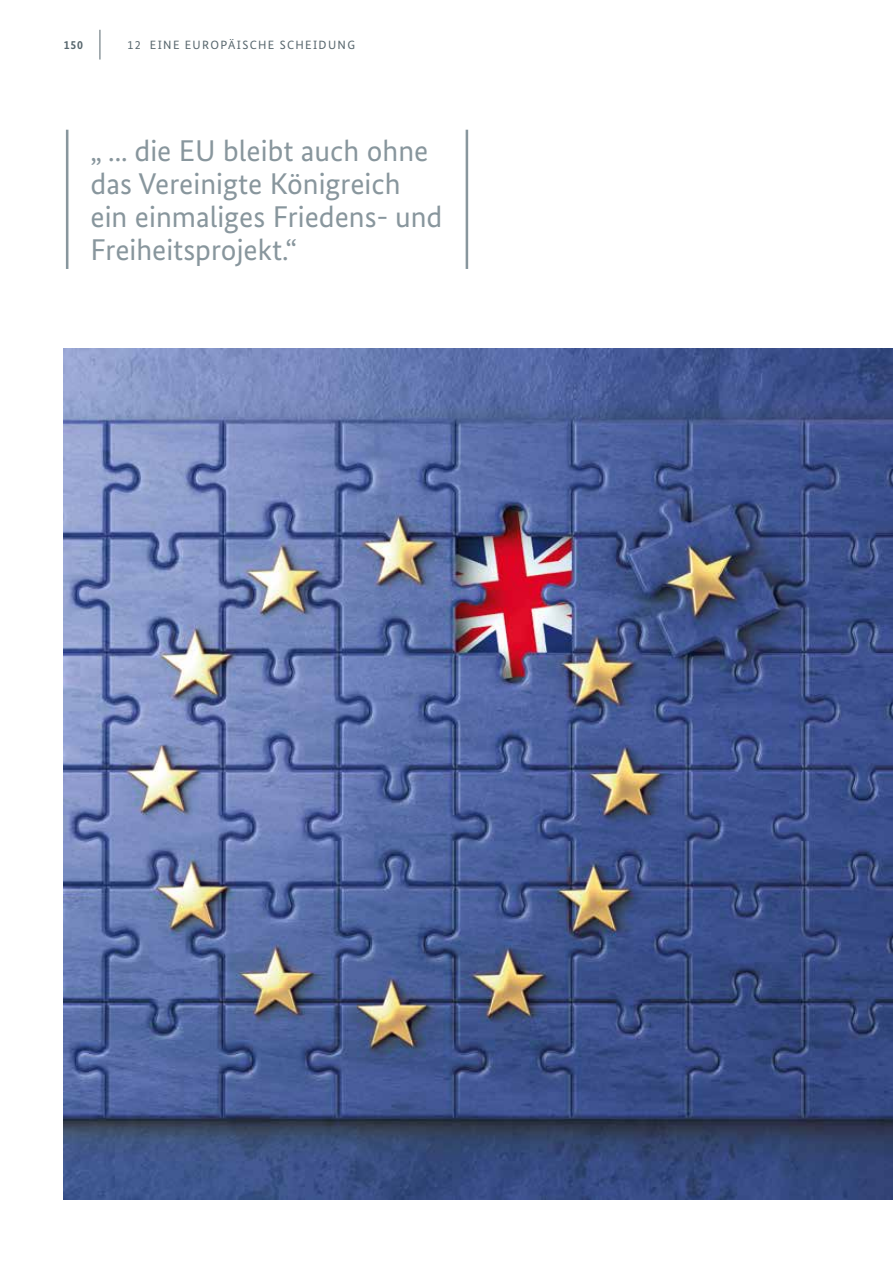
<style>
.page{position:relative;width:893px;height:1263px;background:#fff}
.page>*{position:absolute;margin:0;border:0;box-sizing:border-box;transform-origin:0 0}
.t1{font:30px/33px "Bundes Sans";color:#88969d}
.t2{font:12px "Bundes Sans";letter-spacing:.11em;color:#57666d}
.t3{font:700 12px "Bundes Sans";color:#57666d}
</style>
<div class="page">
<hr style="left:100px;top:30px;width:1px;height:30px;background:#57666d">
<img style="left:64px;top:349px;width:829px;height:850px">
<hr style="left:66px;top:130px;width:2px;height:139px;background:#88969d">
<hr style="left:466px;top:130px;width:2px;height:139px;background:#88969d">
<p class="t3" style="left:64px;top:37px;width:21px">150</p>
<p class="t2" style="left:128px;top:37px;width:229px">12 EINE EUROPÄISCHE SCHEIDUNG</p>
<p class="t1" style="left:91px;top:134px;width:353px">„ ... die EU bleibt auch ohne das Vereinigte Königreich ein einmaliges Friedens- und<br>Freiheitsprojekt.“</p>
</div>
